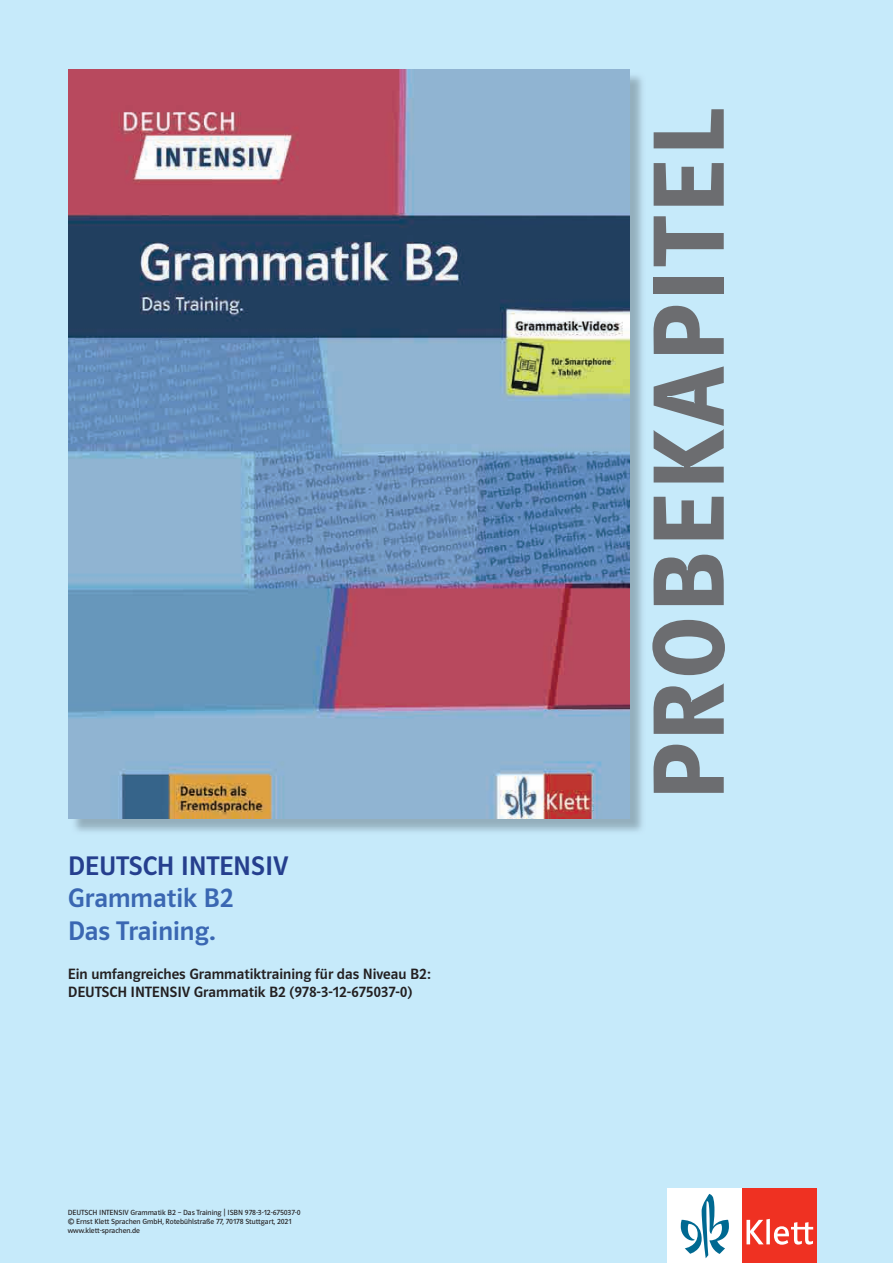
<style>
.page{position:relative;width:893px;height:1263px;background:#c6eafa}
.page>*{position:absolute;margin:0;border:0;box-sizing:border-box;transform-origin:0 0}
.t1{font:600 101.7px "Polo CEF";letter-spacing:.04em;color:#6c6d70}
.t2{font:500 27px/32.4px "Polo CEF";color:#3a67b2}
.t3{font:500 27px "Polo CEF";color:#253f8e}
.t4{font:500 15px/18px "Polo CEF";color:#231f20}
.t5{font:7.5px/9px "Polo CEF";color:#231f20}
</style>
<div class="page">
<div style="left:668px;top:1188px;width:74px;height:75px;background:#fff"></div>
<div style="left:742px;top:1188px;width:74px;height:75px;background:#ef3122"></div>
<svg style="left:746px;top:1219px;width:67px;height:26px"></svg>
<svg style="left:681px;top:1194px;width:48px;height:64px"></svg>
<img style="left:71px;top:72px;width:571px;height:760px">
<img style="left:69px;top:70px;width:560px;height:748px">
<h2 class="t3" style="left:68px;top:850px;width:222px">DEUTSCH INTENSIV</h2>
<h2 class="t2" style="left:68px;top:882px;width:167px">Grammatik B2<br>Das Training.</h2>
<h3 class="t4" style="left:68px;top:965px;width:364px">Ein umfangreiches Grammatiktraining für das Niveau B2:<br>DEUTSCH INTENSIV Grammatik B2 (978-3-12-675037-0)</h3>
<p class="t5" style="left:68px;top:1208px;width:234px">DEUTSCH INTENSIV Grammatik B2 – Das Training ⏐ ISBN 978-3-12-675037-0 © Ernst Klett Sprachen GmbH, Rotebühlstraße 77, 70178 Stuttgart, 2021 www.klett-sprachen.de</p>
<h1 class="t1" style="left:629px;top:800px;width:693px;rotate:-90deg">PROBEKAPITEL</h1>
</div>
